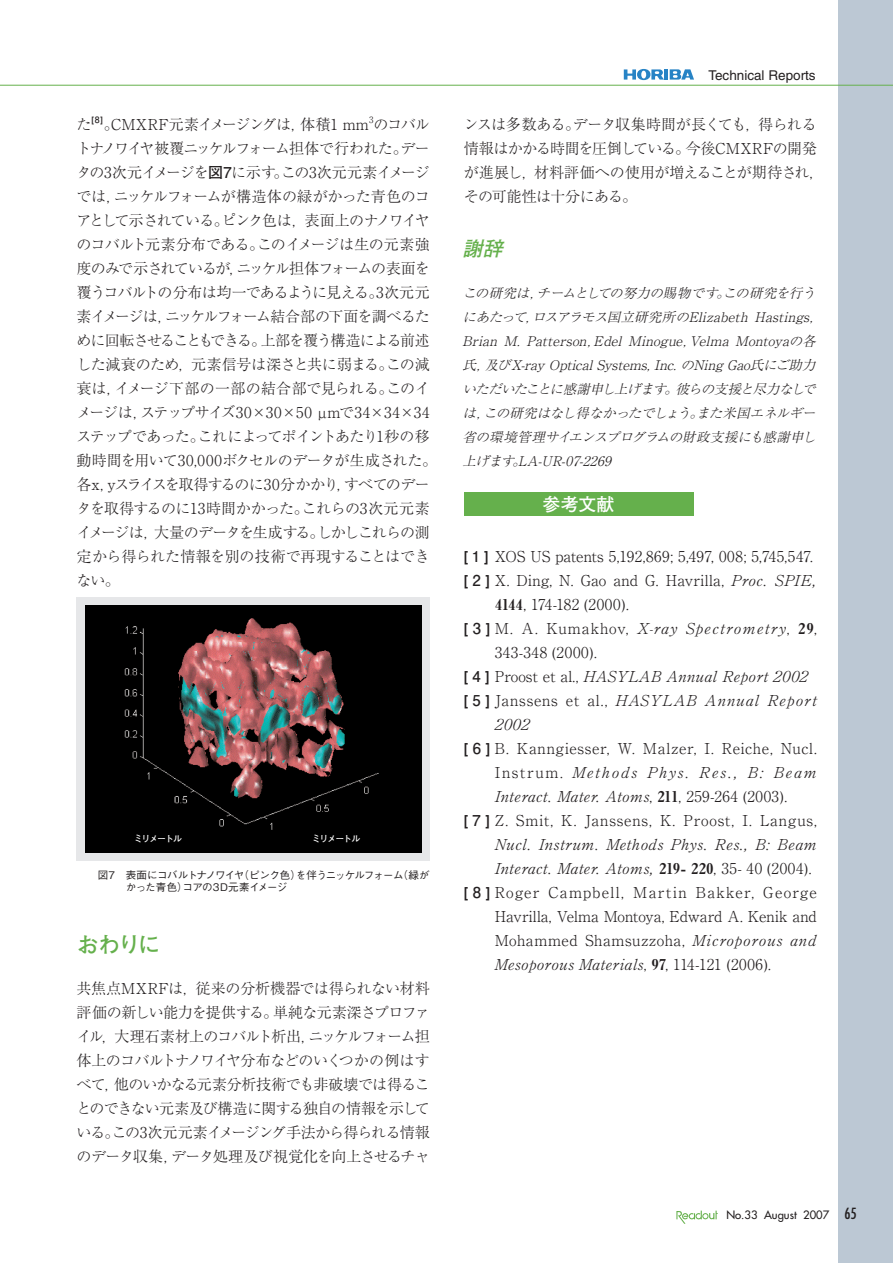
<style>
.page{position:relative;width:893px;height:1263px;background:#fff}
.page>*{position:absolute;margin:0;border:0;box-sizing:border-box;transform-origin:0 0}
.t1{font:22.5px "Futo Go B101 Pro Bold 90 pv RKSJ H";color:#65b04c}
.t2{font:italic 19.95px "Futo Go B101 Pro Bold 90 pv RKSJ H";color:#65b04c}
.t3{font:18px "Futo Go B101 Pro Bold 90 pv RKSJ H";color:#fff}
.t4{font:15px/24px "Ryumin Pro Light 90 pv RKSJ H";letter-spacing:-.05em;color:#231f20}
.t5{font:15px/24px "Ryumin Pro Light 90 pv RKSJ H";letter-spacing:-.01em;color:#231f20;text-align:justify}
.t6{font:15px "Ryumin Pro Light 90 pv RKSJ H";letter-spacing:.02em;color:#231f20}
.t7{font:15px "Ryumin Pro Light 90 pv RKSJ H";letter-spacing:.015em;color:#231f20}
.t8{font:15px/24px "Ryumin Pro Light 90 pv RKSJ H";letter-spacing:-.035em;color:#231f20}
.t9{font:15px "Ryumin Pro Light 90 pv RKSJ H";letter-spacing:.04em;color:#231f20}
.t10{font:15px "Ryumin Pro Light 90 pv RKSJ H";letter-spacing:.01em;color:#231f20}
.t11{font:15px "Ryumin Pro Light 90 pv RKSJ H";letter-spacing:.025em;color:#231f20}
.t12{font:15px "Ryumin Pro Light 90 pv RKSJ H";letter-spacing:.05em;color:#231f20}
.t13{font:15px "Ryumin Pro Light 90 pv RKSJ H";letter-spacing:.07em;color:#231f20}
.t14{font:15px "Ryumin Pro Light 90 pv RKSJ H";letter-spacing:.055em;color:#231f20}
.t15{font:15px "Ryumin Pro Light 90 pv RKSJ H";letter-spacing:.08em;color:#231f20}
.t16{font:15px "Ryumin Pro Light 90 pv RKSJ H";letter-spacing:.035em;color:#231f20}
.t17{font:15px "Ryumin Pro Light 90 pv RKSJ H";letter-spacing:.115em;color:#231f20}
.t18{font:15px "Ryumin Pro Light 90 pv RKSJ H";letter-spacing:-.045em;color:#231f20}
.t19{font:condensed 15px "Futura";color:#231f20}
.t20{font:13.5px "Helvetica";color:#231f20}
.t21{font:italic 13.2px/24px "Ryumin Pro Light 90 pv RKSJ H";letter-spacing:-.005em;color:#231f20}
.t22{font:11.25px "Futura";color:#231f20}
.t23{font:10.5px/12.3px "Gothic BBB Pro Medium 90 pv RKSJ H";letter-spacing:-.05em;color:#231f20}
.t24{font:9px "Futo Go B101 Pro Bold 90 pv RKSJ H";letter-spacing:-.13em;color:#fff}
.t25{font:8.7px "Futo Go B101 Pro Bold 90 pv RKSJ H";color:#231f20}
.t26{font:8.7px "Ryumin Pro Light 90 pv RKSJ H";color:#231f20}
.s1{font-family:"Futo Go B101 Pro Bold 90 pv RKSJ H"}
.s2{font-family:"Midashi Min Pro MA31 90 pv RKSJ H"}
</style>
<div class="page">
<svg style="left:676px;top:1211px;width:41px;height:13px"></svg>
<svg style="left:623px;top:69px;width:71px;height:11px"></svg>
<div style="left:838px;top:0;width:54px;height:1263px;background:#bcc8d4"></div>
<hr style="left:0;top:85px;width:892px;height:1px;background:#65b04c">
<div style="left:77px;top:597px;width:352px;height:264px;background:#e6e7e9"></div>
<img style="left:85px;top:606px;width:336px;height:247px">
<div style="left:463px;top:492px;width:230px;height:24px;background:#65b04c"></div>
<p class="t5" style="left:77px;top:115px;width:16px">た</p>
<p class="t25" style="left:92px;top:116px;width:13px">[8]</p>
<p class="t18" style="left:104px;top:119px;width:327px">。CMXRF元素イメージングは，体積1 mm のコバル</p>
<p class="t26" style="left:369px;top:116px;width:6px">3</p>
<p class="t4" style="left:77px;top:139px;width:362px">トナノワイヤ被覆ニッケルフォーム担体で行われた。データの3次元イメージを<span class="s1">図7</span>に示す。この3次元元素イメージでは，ニッケルフォームが構造体の緑がかった青色のコアとして示されている。ピンク色は，表面上のナノワイヤのコバルト元素分布である。このイメージは生の元素強度のみで示されているが，ニッケル担体フォームの表面を覆うコバルトの分布は均一であるように見える。3次元元素イメージは，ニッケルフォーム結合部の下面を調べるために回転させることもできる。上部を覆う構造による前述した減衰のため，元素信号は深さと共に弱まる。この減衰は，イメージ下部の一部の結合部で見られる。このイメージは，ステップサイズ30×30×50 µmで34×34×34ステップであった。これによってポイントあたり1秒の移動時間を用いて30,000ボクセルのデータが生成された。各x，yスライスを取得するのに30分かかり，すべてのデータを取得するのに13時間かかった。これらの3次元元素イメージは，大量のデータを生成する。しかしこれらの測定から得られた情報を別の技術で再現することはできない。</p>
<p class="t24" style="left:134px;top:835px;width:50px">ミリメートル</p>
<p class="t24" style="left:312px;top:835px;width:50px">ミリメートル</p>
<p class="t23" style="left:126px;top:870px;width:305px;text-indent:-28px">図7　 表面にコバルトナノワイヤ（ピンク色）を伴うニッケルフォーム（緑がかった青色）コアの3D元素イメージ</p>
<h1 class="t1" style="left:77px;top:936px;width:85px">おわりに</h1>
<p class="t5" style="left:77px;top:979px;width:354px">共焦点MXRFは，従来の分析機器では得られない材料評価の新しい能力を提供する。単純な元素深さプロファイル，大理石素材上のコバルト析出，ニッケルフォーム担体上のコバルトナノワイヤ分布などのいくつかの例はすべて，他のいかなる元素分析技術でも非破壊では得ることのできない元素及び構造に関する独自の情報を示している。この3次元元素イメージング手法から得られる情報のデータ収集，データ処理及び視覚化を向上させるチャ</p>
<p class="t20" style="left:708px;top:70px;width:109px">Technical Reports</p>
<p class="t8" style="left:463px;top:115px;width:362px">ンスは多数ある。データ収集時間が長くても，得られる情報はかかる時間を圧倒している。今後CMXRFの開発が進展し，材料評価への使用が増えることが期待され，その可能性は十分にある。</p>
<h2 class="t2" style="left:462px;top:241px;width:46px">謝辞</h2>
<p class="t21" style="left:462px;top:282px;width:365px">この研究は，チームとしての努力の賜物です。この研究を行うにあたって，ロスアラモス国立研究所のElizabeth Hastings，Brian M. Patterson，Edel Minogue，Velma Montoyaの各氏，及びX-ray Optical Systems, Inc. のNing Gao氏にご助力いただいたことに感謝申し上げます。彼らの支援と尽力なしでは，この研究はなし得なかったでしょう。また米国エネルギー省の環境管理サイエンスプログラムの財政支援にも感謝申し上げます。LA-UR-07-2269</p>
<p class="t3" style="left:542px;top:497px;width:74px">参考文献</p>
<p class="t10" style="left:463px;top:551px;width:350px"><span class="s1">[ 1 ]</span> XOS US patents 5,192,869; 5,497, 008; 5,745,547.</p>
<p class="t11" style="left:463px;top:575px;width:352px"><span class="s1">[ 2 ]</span> X. Ding, N. Gao and G. Havrilla, Proc. SPIE,</p>
<p class="t7" style="left:495px;top:599px;width:136px"><span class="s2">4144</span>, 174-182 (2000).</p>
<p class="t13" style="left:463px;top:623px;width:354px"><span class="s1">[ 3 ]</span> M. A. Kumakhov, X-ray Spectrometry, <span class="s2">29</span>,</p>
<p class="t9" style="left:495px;top:647px;width:104px">343-348 (2000).</p>
<p class="t7" style="left:463px;top:671px;width:345px"><span class="s1">[ 4 ]</span> Proost et al., HASYLAB Annual Report 2002</p>
<p class="t14" style="left:463px;top:695px;width:355px"><span class="s1">[ 5 ]</span> Janssens et al., HASYLAB Annual Report</p>
<p class="t5" style="left:495px;top:715px;width:35px">2002</p>
<p class="t9" style="left:463px;top:743px;width:354px"><span class="s1">[ 6 ]</span> B. Kanngiesser, W. Malzer, I. Reiche, Nucl.</p>
<p class="t17" style="left:495px;top:767px;width:323px">Instrum. Methods Phys. Res., B: Beam</p>
<p class="t6" style="left:495px;top:791px;width:294px">Interact. Mater. Atoms, <span class="s2">211</span>, 259-264 (2003).</p>
<p class="t12" style="left:463px;top:815px;width:354px"><span class="s1">[ 7 ]</span> Z. Smit, K. Janssens, K. Proost, I. Langus,</p>
<p class="t6" style="left:495px;top:839px;width:323px">Nucl. Instrum. Methods Phys. Res., B: Beam</p>
<p class="t6" style="left:495px;top:863px;width:318px">Interact. Mater. Atoms, <span class="s2">219- 220</span>, 35- 40 (2004).</p>
<p class="t15" style="left:463px;top:887px;width:354px"><span class="s1">[ 8 ]</span> Roger Campbell, Martin Bakker, George</p>
<p class="t5" style="left:495px;top:907px;width:323px">Havrilla, Velma Montoya, Edward A. Kenik and</p>
<p class="t16" style="left:495px;top:935px;width:323px">Mohammed Shamsuzzoha, Microporous and</p>
<p class="t7" style="left:495px;top:959px;width:278px">Mesoporous Materials, <span class="s2">97</span>, 114-121 (2006).</p>
<p class="t22" style="left:726px;top:1210px;width:104px">No.33 August 2007</p>
<p class="t19" style="left:844px;top:1207px;width:14px">65</p>
</div>
